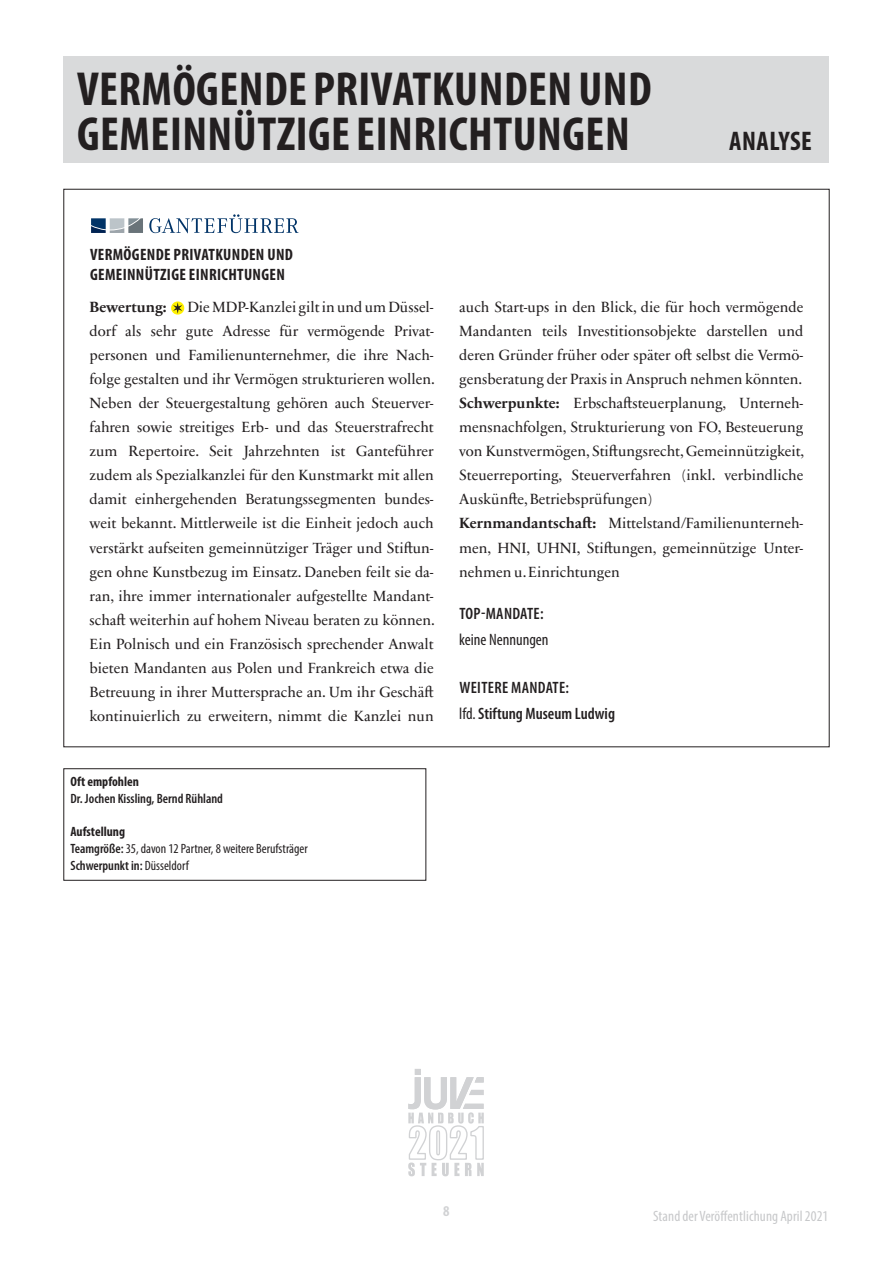
<style>
.page{position:relative;width:893px;height:1263px;background:#fff}
.page>*{position:absolute;margin:0;border:0;box-sizing:border-box;transform-origin:0 0}
.t1{font:700 condensed 48px/45px "Myriad Pro";letter-spacing:.01em;color:#231f20}
.t2{font:700 condensed 27px "Myriad Pro";letter-spacing:.02em;color:#231f20}
.t3{font:700 condensed 16.5px/19.5px "Myriad Pro";letter-spacing:.02em;color:#231f20}
.t4{font:600 condensed 16.5px/25.5px "Myriad Pro";color:#231f20}
.t5{font:condensed 16.5px "Myriad Pro";color:#231f20}
.t6{font:600 condensed 16.5px "Myriad Pro";letter-spacing:.02em;color:#231f20}
.t7{font:15px/24px "Sabon Next LT Pro";color:#231f20;text-align:justify}
.t8{font:condensed 15px "Myriad Pro";letter-spacing:.01em;color:#c7c8ca}
.t9{font:700 15px "Sabon Next LT Pro";color:#231f20}
.t10{font:700 condensed 15px "Myriad Pro";color:#d1d2d4}
.t11{font:condensed 13.5px/17px "Myriad Pro";color:#231f20}
.t12{font:600 condensed 13.5px "Myriad Pro";color:#231f20}
.t13{font:700 condensed 13.5px "Myriad Pro";color:#231f20}
.s1{font-weight:700}
.s2{font-weight:400}
.s3{font-weight:600}
</style>
<div class="page">
<svg style="left:408px;top:1069px;width:76px;height:107px"></svg>
<div style="left:64px;top:56px;width:765px;height:107px;background:#d9dadb"></div>
<svg style="left:171px;top:301px;width:13px;height:14px"></svg>
<div style="left:63px;top:768px;width:363px;height:112px;border:1px solid #231f20"></div>
<svg style="left:149px;top:214px;width:149px;height:19px"></svg>
<svg style="left:91px;top:218px;width:52px;height:15px"></svg>
<h1 class="t1" style="left:77px;top:65px;width:576px">VERMÖGENDE PRIVATKUNDEN UND<br>GEMEINNÜTZIGE EINRICHTUNGEN</h1>
<p class="t3" style="left:90px;top:245px;width:204px">VERMÖGENDE PRIVATKUNDEN UND<br>GEMEINNÜTZIGE EINRICHTUNGEN</p>
<h2 class="t2" style="left:729px;top:124px;width:84px">ANALYSE</h2>
<p class="t7" style="left:90px;top:295px;width:347px;text-indent:98px">Die MDP-Kanzlei gilt in und um Düssel&shy;dorf als sehr gute Adresse für vermögende Privat&shy;personen und Familienunternehmer, die ihre Nach&shy;folge gestalten und ihr Vermögen strukturieren wollen.<br>Neben der Steuergestaltung gehören auch Steuerver&shy;fahren sowie streitiges Erb- und das Steuerstrafrecht zum Repertoire. Seit Jahrzehnten ist Ganteführer zudem als Spezialkanzlei für den Kunstmarkt mit allen damit einhergehenden Beratungssegmenten bundes&shy;weit bekannt. Mittlerweile ist die Einheit jedoch auch verstärkt aufseiten gemeinnütziger Träger und Stiftun&shy;gen ohne Kunstbezug im Einsatz. Daneben feilt sie da&shy;ran, ihre immer internationaler aufgestellte Mandant&shy;schaft weiterhin auf hohem Niveau beraten zu können.<br>Ein Polnisch und ein Französisch sprechender Anwalt bieten Mandanten aus Polen und Frankreich etwa die Betreuung in ihrer Muttersprache an. Um ihr Geschäft kontinuierlich zu erweitern, nimmt die Kanzlei nun</p>
<p class="t7" style="left:459px;top:295px;width:347px;text-align:left">auch Start-ups in den Blick, die für hoch vermögende Mandanten teils Investitionsobjekte darstellen und deren Gründer früher oder später oft selbst die Vermö&shy;gensberatung der Praxis in Anspruch nehmen könnten.<br><span class="s1">Schwerpunkte:</span> Erbschaftsteuerplanung, Unterneh&shy;mensnachfolgen, Strukturierung von FO, Besteuerung von Kunstvermögen, Stiftungsrecht, Gemeinnützigkeit, Steuerreporting, Steuerverfahren (inkl. verbindliche Auskünfte, Betriebsprüfungen)<br><span class="s1">Kernmandantschaft:</span> Mittelstand/Familienunterneh&shy;men, HNI, UHNI, Stiftungen, gemeinnützige Unter&shy;nehmen u. Einrichtungen</p>
<p class="t9" style="left:90px;top:296px;width:79px">Bewertung:</p>
<p class="t6" style="left:459px;top:604px;width:86px">TOP-MANDATE:</p>
<p class="t5" style="left:459px;top:629px;width:91px">keine Nennungen</p>
<p class="t4" style="left:459px;top:675px;width:157px">WEITERE MANDATE:<br><span class="s2">lfd.</span> Stiftung Museum Ludwig</p>
<p class="t13" style="left:70px;top:773px;width:70px">Oft empfohlen</p>
<p class="t12" style="left:70px;top:791px;width:154px">Dr. Jochen Kissling, Bernd Rühland</p>
<p class="t11" style="left:70px;top:823px;width:239px"><span class="s1">Aufstellung<br></span><span class="s3">Teamgröße:</span> 35, davon 12 Partner, 8 weitere Berufsträger<br><span class="s3">Schwerpunkt in:</span> Düsseldorf</p>
<p class="t10" style="left:443px;top:1201px;width:8px">8</p>
<p class="t8" style="left:653px;top:1207px;width:177px">Stand der Veröffentlichung April 2021</p>
</div>
